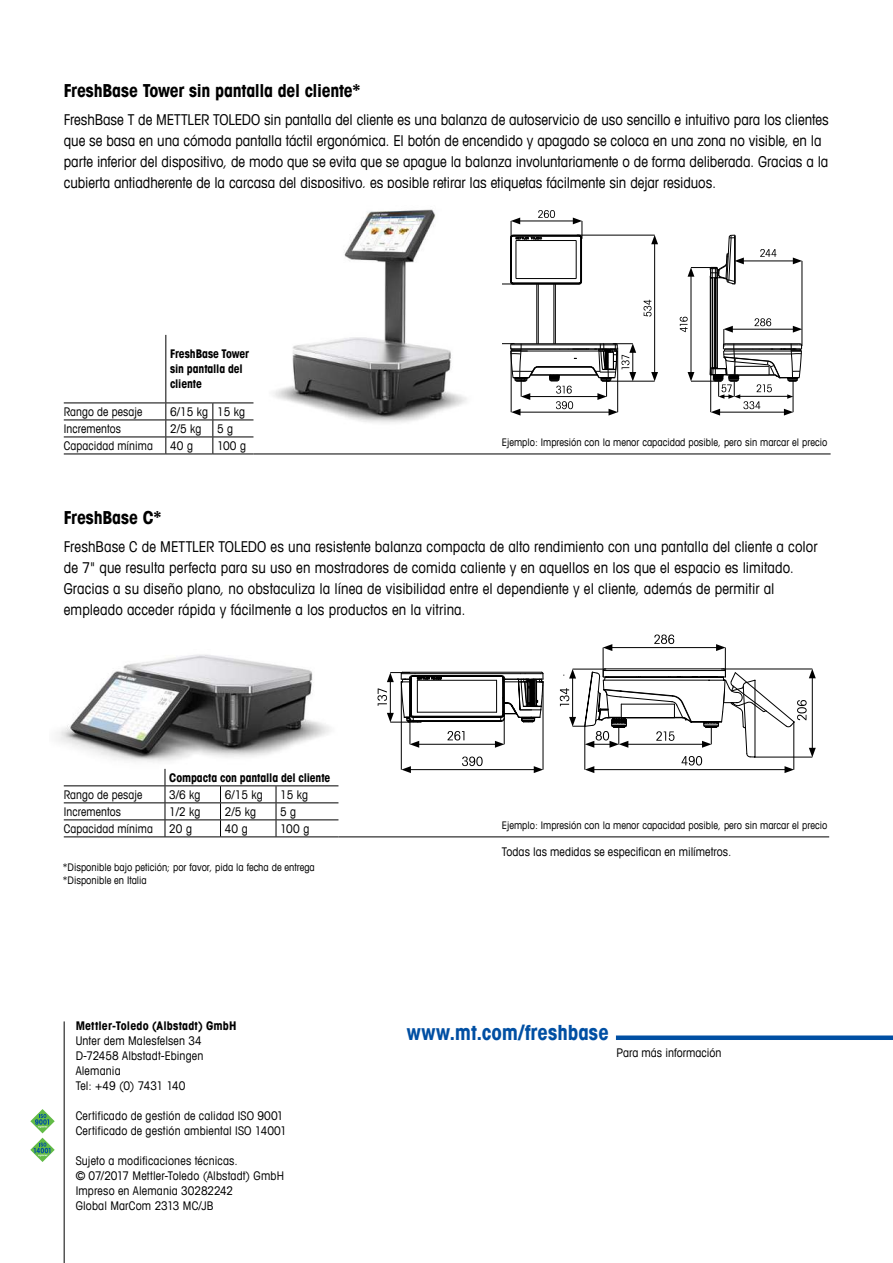
<style>
.page{position:relative;width:893px;height:1263px;background:#fff}
.page>*{position:absolute;margin:0;border:0;box-sizing:border-box;transform-origin:0 0}
.t1{font:700 condensed 21px "Avant Garde Com";color:#004fa3}
.t2{font:700 condensed 18px "Avant Garde Com";letter-spacing:-.015em;color:#000}
.t3{font:condensed 15px/21px "Avant Garde Com";color:#000}
.t4{font:condensed 12px/15px "Avant Garde Com";letter-spacing:.01em;color:#000}
.t5{font:700 condensed 12px/15px "Avant Garde Com";letter-spacing:-.005em;color:#000}
.t6{font:condensed 10.5px/13.5px "Avant Garde Com";color:#000}
</style>
<div class="page">
<img style="left:57px;top:654px;width:282px;height:144px">
<div style="left:616px;top:1035px;width:277px;height:5px;background:#004fa3"></div>
<hr style="left:64px;top:1021px;width:1px;height:242px;background:#000">
<svg style="left:30px;top:1109px;width:25px;height:53px"></svg>
<hr style="left:538px;top:366px;width:52px;height:1px;background:#000">
<hr style="left:538px;top:284px;width:1px;height:60px;background:#000">
<hr style="left:521px;top:345px;width:79px;height:1px;background:#000">
<hr style="left:554px;top:284px;width:1px;height:60px;background:#000">
<hr style="left:531px;top:375px;width:66px;height:1px;background:#000">
<hr style="left:510px;top:238px;width:1px;height:43px;background:#000">
<hr style="left:511px;top:238px;width:1px;height:43px;background:#000">
<hr style="left:516px;top:240px;width:1px;height:39px;background:#000">
<hr style="left:538px;top:367px;width:52px;height:1px;background:#000">
<hr style="left:536px;top:284px;width:1px;height:60px;background:#000">
<hr style="left:511px;top:351px;width:93px;height:1px;background:#000">
<hr style="left:511px;top:349px;width:89px;height:1px;background:#000">
<hr style="left:512px;top:343px;width:104px;height:1px;background:#000">
<hr style="left:555px;top:284px;width:1px;height:60px;background:#000">
<hr style="left:576px;top:240px;width:1px;height:39px;background:#000">
<hr style="left:581px;top:238px;width:1px;height:43px;background:#000">
<hr style="left:513px;top:284px;width:66px;height:1px;background:#000">
<hr style="left:513px;top:283px;width:66px;height:1px;background:#000">
<hr style="left:516px;top:278px;width:60px;height:1px;background:#000">
<hr style="left:516px;top:240px;width:60px;height:1px;background:#000">
<hr style="left:513px;top:236px;width:66px;height:1px;background:#000">
<hr style="left:513px;top:235px;width:66px;height:1px;background:#000">
<hr style="left:710px;top:278px;width:1px;height:90px;background:#000">
<hr style="left:712px;top:278px;width:1px;height:90px;background:#000">
<hr style="left:715px;top:278px;width:1px;height:90px;background:#000">
<hr style="left:717px;top:278px;width:1px;height:90px;background:#000">
<svg style="left:578px;top:281px;width:4px;height:4px"></svg>
<hr style="left:518px;top:221px;width:57px;height:1px;background:#000">
<hr style="left:741px;top:261px;width:54px;height:1px;background:#000">
<svg style="left:793px;top:257px;width:9px;height:7px"></svg>
<svg style="left:760px;top:249px;width:16px;height:8px"></svg>
<svg style="left:573px;top:218px;width:10px;height:21px"></svg>
<hr style="left:802px;top:261px;width:1px;height:85px;background:#000">
<svg style="left:510px;top:210px;width:45px;height:30px"></svg>
<hr style="left:691px;top:381px;width:30px;height:1px;background:#000">
<hr style="left:607px;top:381px;width:48px;height:1px;background:#000">
<hr style="left:577px;top:235px;width:78px;height:1px;background:#000">
<hr style="left:528px;top:396px;width:72px;height:1px;background:#000">
<hr style="left:518px;top:412px;width:93px;height:1px;background:#000">
<svg style="left:511px;top:409px;width:9px;height:7px"></svg>
<hr style="left:511px;top:348px;width:1px;height:64px;background:#000">
<svg style="left:502px;top:334px;width:37px;height:66px"></svg>
<svg style="left:502px;top:281px;width:12px;height:4px"></svg>
<hr style="left:691px;top:274px;width:1px;height:100px;background:#000">
<svg style="left:688px;top:372px;width:6px;height:9px"></svg>
<svg style="left:688px;top:235px;width:56px;height:50px"></svg>
<hr style="left:654px;top:242px;width:1px;height:132px;background:#000">
<svg style="left:651px;top:372px;width:7px;height:9px"></svg>
<svg style="left:651px;top:235px;width:7px;height:9px"></svg>
<svg style="left:680px;top:317px;width:8px;height:15px"></svg>
<svg style="left:549px;top:343px;width:87px;height:73px"></svg>
<svg style="left:643px;top:300px;width:8px;height:17px"></svg>
<svg style="left:710px;top:318px;width:92px;height:98px"></svg>
<svg style="left:377px;top:634px;width:439px;height:405px"></svg>
<hr style="left:64px;top:402px;width:102px;height:1px;background:#000">
<hr style="left:166px;top:402px;width:47px;height:1px;background:#000">
<hr style="left:213px;top:402px;width:40px;height:1px;background:#000">
<hr style="left:64px;top:420px;width:102px;height:1px;background:#000">
<hr style="left:166px;top:420px;width:47px;height:1px;background:#000">
<hr style="left:213px;top:420px;width:40px;height:1px;background:#000">
<hr style="left:64px;top:437px;width:102px;height:1px;background:#000">
<hr style="left:166px;top:437px;width:47px;height:1px;background:#000">
<hr style="left:213px;top:437px;width:40px;height:1px;background:#000">
<hr style="left:64px;top:454px;width:102px;height:1px;background:#000">
<hr style="left:166px;top:454px;width:47px;height:1px;background:#000">
<hr style="left:213px;top:454px;width:40px;height:1px;background:#000">
<hr style="left:253px;top:454px;width:578px;height:1px;background:#000">
<svg style="left:165px;top:403px;width:1px;height:51px"></svg>
<svg style="left:212px;top:403px;width:1px;height:51px"></svg>
<hr style="left:165px;top:335px;width:1px;height:67px;background:#000">
<hr style="left:64px;top:785px;width:101px;height:1px;background:#000">
<hr style="left:165px;top:785px;width:55px;height:1px;background:#000">
<hr style="left:220px;top:785px;width:56px;height:1px;background:#000">
<hr style="left:276px;top:785px;width:62px;height:1px;background:#000">
<hr style="left:64px;top:802px;width:101px;height:1px;background:#000">
<hr style="left:165px;top:802px;width:55px;height:1px;background:#000">
<hr style="left:220px;top:802px;width:56px;height:1px;background:#000">
<hr style="left:276px;top:802px;width:62px;height:1px;background:#000">
<hr style="left:64px;top:819px;width:101px;height:1px;background:#000">
<hr style="left:165px;top:819px;width:55px;height:1px;background:#000">
<hr style="left:220px;top:819px;width:56px;height:1px;background:#000">
<hr style="left:276px;top:819px;width:62px;height:1px;background:#000">
<hr style="left:64px;top:836px;width:101px;height:1px;background:#000">
<hr style="left:165px;top:836px;width:55px;height:1px;background:#000">
<hr style="left:220px;top:836px;width:56px;height:1px;background:#000">
<hr style="left:276px;top:836px;width:62px;height:1px;background:#000">
<hr style="left:338px;top:836px;width:491px;height:1px;background:#000">
<svg style="left:220px;top:786px;width:1px;height:50px"></svg>
<svg style="left:276px;top:786px;width:1px;height:50px"></svg>
<svg style="left:165px;top:769px;width:1px;height:67px"></svg>
<img style="left:273px;top:209px;width:194px;height:214px">
<p class="t2" style="left:64px;top:79px;width:298px">FreshBase Tower sin pantalla del cliente*</p>
<p class="t3" style="left:64px;top:109px;width:766px">FreshBase T de METTLER TOLEDO sin pantalla del cliente es una balanza de autoservicio de uso sencillo e intuitivo para los clientes que se basa en una cómoda pantalla táctil ergonómica. El botón de encendido y apagado se coloca en una zona no visible, en la parte inferior del dispositivo, de modo que se evita que se apague la balanza involuntariamente o de forma deliberada. Gracias a la cubierta antiadherente de la carcasa del dispositivo, es posible retirar las etiquetas fácilmente sin dejar residuos.</p>
<p class="t5" style="left:170px;top:346px;width:81px">FreshBase Tower sin pantalla del cliente</p>
<p class="t4" style="left:64px;top:404px;width:80px">Rango de pesaje</p>
<p class="t4" style="left:170px;top:404px;width:77px">6/15 kg 15 kg</p>
<p class="t4" style="left:64px;top:421px;width:59px">Incrementos</p>
<p class="t4" style="left:170px;top:421px;width:33px">2/5 kg</p>
<p class="t4" style="left:217px;top:421px;width:18px">5 g</p>
<p class="t4" style="left:64px;top:438px;width:91px">Capacidad mínima</p>
<p class="t4" style="left:170px;top:438px;width:25px">40 g</p>
<p class="t4" style="left:217px;top:438px;width:31px">100 g</p>
<p class="t2" style="left:64px;top:506px;width:99px">FreshBase C*</p>
<p class="t6" style="left:502px;top:436px;width:327px">Ejemplo: Impresión con la menor capacidad posible, pero sin marcar el precio</p>
<p class="t3" style="left:64px;top:536px;width:755px">FreshBase C de METTLER TOLEDO es una resistente balanza compacta de alto rendimiento con una pantalla del cliente a color de 7" que resulta perfecta para su uso en mostradores de comida caliente y en aquellos en los que el espacio es limitado.<br>Gracias a su diseño plano, no obstaculiza la línea de visibilidad entre el dependiente y el cliente, además de permitir al empleado acceder rápida y fácilmente a los productos en la vitrina.</p>
<p class="t5" style="left:169px;top:769px;width:163px">Compacta con pantalla del cliente</p>
<p class="t4" style="left:64px;top:787px;width:80px">Rango de pesaje</p>
<p class="t4" style="left:169px;top:787px;width:33px">3/6 kg</p>
<p class="t4" style="left:225px;top:787px;width:40px">6/15 kg</p>
<p class="t4" style="left:280px;top:787px;width:30px">15 kg</p>
<p class="t4" style="left:64px;top:804px;width:59px">Incrementos</p>
<p class="t4" style="left:169px;top:804px;width:33px">1/2 kg</p>
<p class="t4" style="left:225px;top:804px;width:33px">2/5 kg</p>
<p class="t4" style="left:280px;top:804px;width:18px">5 g</p>
<p class="t4" style="left:64px;top:821px;width:91px">Capacidad mínima</p>
<p class="t4" style="left:169px;top:821px;width:24px">20 g</p>
<p class="t4" style="left:225px;top:821px;width:25px">40 g</p>
<p class="t4" style="left:280px;top:821px;width:31px">100 g</p>
<p class="t6" style="left:63px;top:860px;width:253px">*Disponible bajo petición; por favor, pida la fecha de entrega *Disponible en Italia</p>
<p class="t5" style="left:76px;top:1018px;width:162px">Mettler-Toledo (Albstadt) GmbH</p>
<p class="t4" style="left:76px;top:1033px;width:129px">Unter dem Malesfelsen 34<br>D-72458 Albstadt-Ebingen<br>Alemania<br>Tel: +49 (0) 7431 140</p>
<p class="t4" style="left:76px;top:1108px;width:213px">Certificado de gestión de calidad ISO 9001<br>Certificado de gestión ambiental ISO 14001</p>
<p class="t4" style="left:76px;top:1153px;width:210px">Sujeto a modificaciones técnicas.<br>© 07/2017 Mettler-Toledo (Albstadt) GmbH Impreso en Alemania 30282242<br>Global MarCom 2313 MC/JB</p>
<p class="t6" style="left:502px;top:818px;width:327px">Ejemplo: Impresión con la menor capacidad posible, pero sin marcar el precio</p>
<p class="t4" style="left:502px;top:844px;width:231px">Todas las medidas se especifican en milímetros.</p>
<h1 class="t1" style="left:407px;top:1019px;width:203px">www.mt.com/freshbase</h1>
<p class="t4" style="left:616px;top:1045px;width:106px">Para más información</p>
</div>
